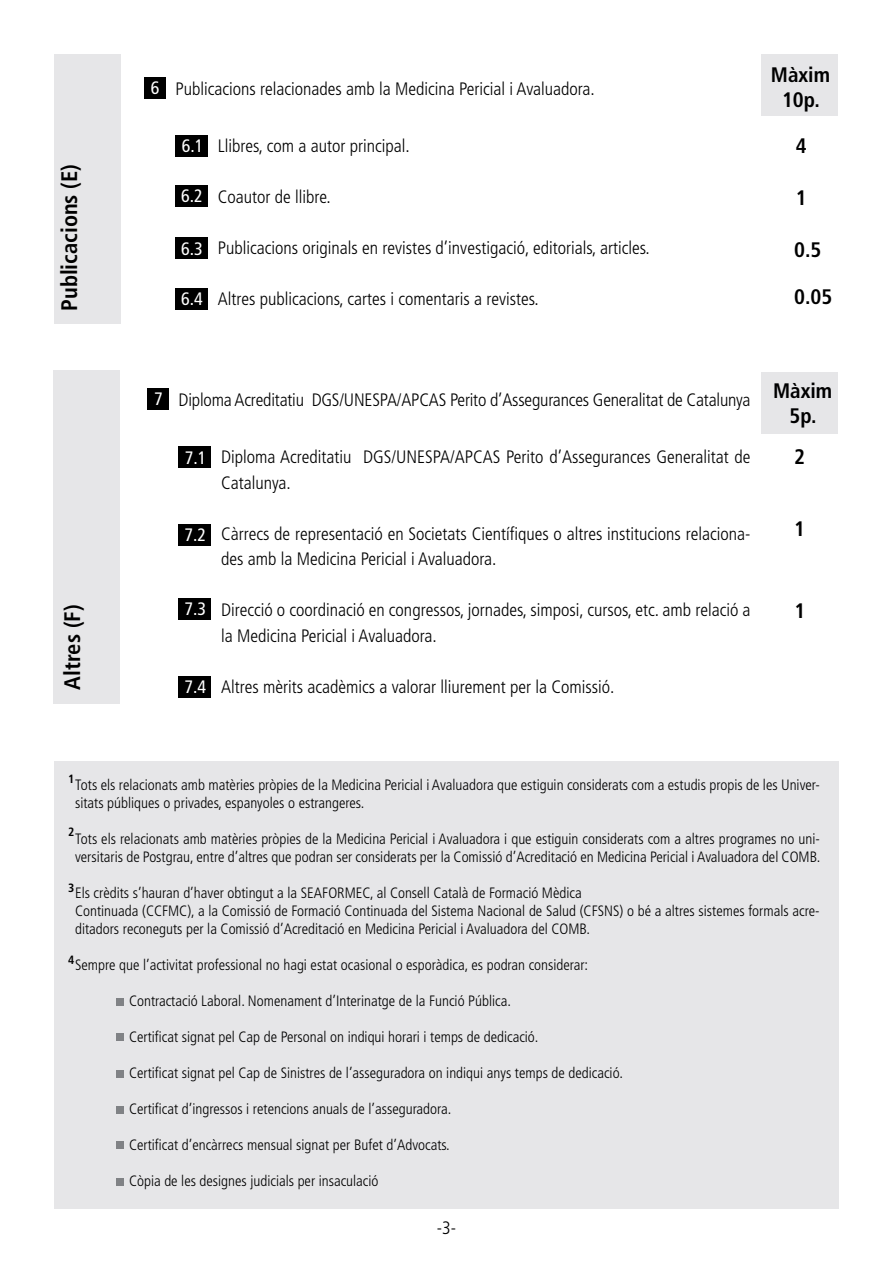
<style>
.page{position:relative;width:893px;height:1263px;background:#fff}
.page>*{position:absolute;margin:0;border:0;box-sizing:border-box;transform-origin:0 0}
.t1{font:700 condensed 22.5px "Frutiger";color:#000}
.t2{font:700 condensed 21px/25.2px "Frutiger";color:#000;text-align:center}
.t3{font:300 condensed 18px/25.5px "Frutiger";color:#000}
.t4{font:condensed 18px "Frutiger";color:#fff}
.t5{font:300 condensed 15px/18px "Frutiger";color:#000}
.t6{font:700 condensed 12px "Frutiger";color:#000}
</style>
<div class="page">
<div style="left:761px;top:54px;width:77px;height:62px;background:#e6e6e8"></div>
<div style="left:54px;top:54px;width:66px;height:270px;background:#e6e6e8"></div>
<div style="left:145px;top:77px;width:21px;height:21px;background:#000"></div>
<div style="left:175px;top:135px;width:33px;height:21px;background:#000"></div>
<div style="left:175px;top:185px;width:32px;height:22px;background:#000"></div>
<div style="left:175px;top:238px;width:32px;height:21px;background:#000"></div>
<div style="left:175px;top:288px;width:32px;height:22px;background:#000"></div>
<div style="left:761px;top:372px;width:77px;height:62px;background:#e6e6e8"></div>
<div style="left:53px;top:370px;width:67px;height:334px;background:#e6e6e8"></div>
<div style="left:148px;top:388px;width:21px;height:22px;background:#000"></div>
<div style="left:179px;top:447px;width:32px;height:21px;background:#000"></div>
<div style="left:178px;top:524px;width:33px;height:22px;background:#000"></div>
<div style="left:178px;top:598px;width:33px;height:22px;background:#000"></div>
<div style="left:178px;top:676px;width:33px;height:22px;background:#000"></div>
<div style="left:55px;top:761px;width:784px;height:448px;background:#e6e6e8"></div>
<div style="left:116px;top:998px;width:7px;height:7px;background:#808285"></div>
<div style="left:116px;top:1034px;width:7px;height:7px;background:#808285"></div>
<div style="left:116px;top:1070px;width:7px;height:7px;background:#808285"></div>
<div style="left:116px;top:1106px;width:7px;height:7px;background:#808285"></div>
<div style="left:116px;top:1142px;width:7px;height:7px;background:#808285"></div>
<div style="left:116px;top:1178px;width:7px;height:7px;background:#808285"></div>
<h1 class="t1" style="left:56px;top:311px;width:148px;rotate:-90deg">Publicacions (E)</h1>
<h1 class="t1" style="left:59px;top:690px;width:87px;rotate:-90deg">Altres (F)</h1>
<p class="t4" style="left:151px;top:77px;width:10px">6</p>
<p class="t3" style="left:175px;top:76px;width:421px">Publicacions relacionades amb la Medicina Pericial i Avaluadora.</p>
<p class="t4" style="left:182px;top:135px;width:23px">6.1</p>
<p class="t4" style="left:181px;top:186px;width:23px">6.2</p>
<p class="t4" style="left:181px;top:238px;width:23px">6.3</p>
<p class="t4" style="left:181px;top:288px;width:23px">6.4</p>
<p class="t3" style="left:218px;top:133px;width:193px">Llibres, com a autor principal.</p>
<p class="t3" style="left:218px;top:184px;width:115px">Coautor de llibre.</p>
<p class="t3" style="left:218px;top:235px;width:433px">Publicacions originals en revistes d’investigació, editorials, articles.</p>
<p class="t3" style="left:218px;top:286px;width:323px">Altres publicacions, cartes i comentaris a revistes.</p>
<h2 class="t2" style="left:771px;top:62px;width:61px">Màxim<br>10p.</h2>
<h2 class="t2" style="left:796px;top:133px;width:12px">4</h2>
<h2 class="t2" style="left:796px;top:185px;width:12px">1</h2>
<h2 class="t2" style="left:794px;top:237px;width:29px">0.5</h2>
<h2 class="t2" style="left:794px;top:284px;width:40px">0.05</h2>
<p class="t4" style="left:154px;top:388px;width:10px">7</p>
<p class="t3" style="left:179px;top:388px;width:573px">Diploma Acreditatiu DGS/UNESPA/APCAS Perito d’Assegurances Generalitat de Catalunya</p>
<p class="t3" style="left:221px;top:445px;width:531px">Diploma Acreditatiu DGS/UNESPA/APCAS Perito d’Assegurances Generalitat de<br>Catalunya.</p>
<p class="t3" style="left:221px;top:521px;width:531px">Càrrecs de representació en Societats Científiques o altres institucions relaciona&shy;des amb la Medicina Pericial i Avaluadora.</p>
<p class="t3" style="left:221px;top:598px;width:531px">Direcció o coordinació en congressos, jornades, simposi, cursos, etc. amb relació a la Medicina Pericial i Avaluadora.</p>
<p class="t3" style="left:221px;top:674px;width:395px">Altres mèrits acadèmics a valorar lliurement per la Comissió.</p>
<p class="t4" style="left:185px;top:447px;width:23px">7.1</p>
<p class="t4" style="left:184px;top:524px;width:23px">7.2</p>
<p class="t4" style="left:184px;top:599px;width:23px">7.3</p>
<p class="t4" style="left:184px;top:677px;width:23px">7.4</p>
<h2 class="t2" style="left:773px;top:378px;width:61px">Màxim<br>5p.</h2>
<h2 class="t2" style="left:794px;top:444px;width:12px">2</h2>
<h2 class="t2" style="left:794px;top:516px;width:12px">1</h2>
<h2 class="t2" style="left:794px;top:598px;width:12px">1</h2>
<p class="t6" style="left:68px;top:771px;width:8px">1</p>
<p class="t5" style="left:75px;top:776px;width:746px">Tots els relacionats amb matèries pròpies de la Medicina Pericial i Avaluadora que estiguin considerats com a estudis propis de les Univer&shy;sitats públiques o privades, espanyoles o estrangeres.</p>
<p class="t5" style="left:75px;top:830px;width:747px">Tots els relacionats amb matèries pròpies de la Medicina Pericial i Avaluadora i que estiguin considerats com a altres programes no uni&shy;versitaris de Postgrau, entre d’altres que podran ser considerats per la Comissió d’Acreditació en Medicina Pericial i Avaluadora del COMB.</p>
<p class="t5" style="left:75px;top:884px;width:746px">Els crèdits s’hauran d’haver obtingut a la SEAFORMEC, al Consell Català de Formació Mèdica<br>Continuada (CCFMC), a la Comissió de Formació Continuada del Sistema Nacional de Salud (CFSNS) o bé a altres sistemes formals acre&shy;ditadors reconeguts per la Comissió d’Acreditació en Medicina Pericial i Avaluadora del COMB.</p>
<p class="t5" style="left:75px;top:956px;width:515px">Sempre que l’activitat professional no hagi estat ocasional o esporàdica, es podran considerar:</p>
<p class="t5" style="left:129px;top:992px;width:383px">Contractació Laboral. Nomenament d’Interinatge de la Funció Pública.</p>
<p class="t5" style="left:129px;top:1028px;width:411px">Certificat signat pel Cap de Personal on indiqui horari i temps de dedicació.</p>
<p class="t5" style="left:129px;top:1064px;width:496px">Certificat signat pel Cap de Sinistres de l’asseguradora on indiqui anys temps de dedicació.</p>
<p class="t5" style="left:129px;top:1100px;width:324px">Certificat d’ingressos i retencions anuals de l’asseguradora.</p>
<p class="t5" style="left:129px;top:1136px;width:322px">Certificat d’encàrrecs mensual signat per Bufet d’Advocats.</p>
<p class="t5" style="left:129px;top:1172px;width:251px">Còpia de les designes judicials per insaculació</p>
<p class="t6" style="left:68px;top:825px;width:8px">2</p>
<p class="t6" style="left:68px;top:880px;width:8px">3</p>
<p class="t6" style="left:68px;top:952px;width:8px">4</p>
<p class="t3" style="left:437px;top:1215px;width:21px">-3-</p>
</div>
